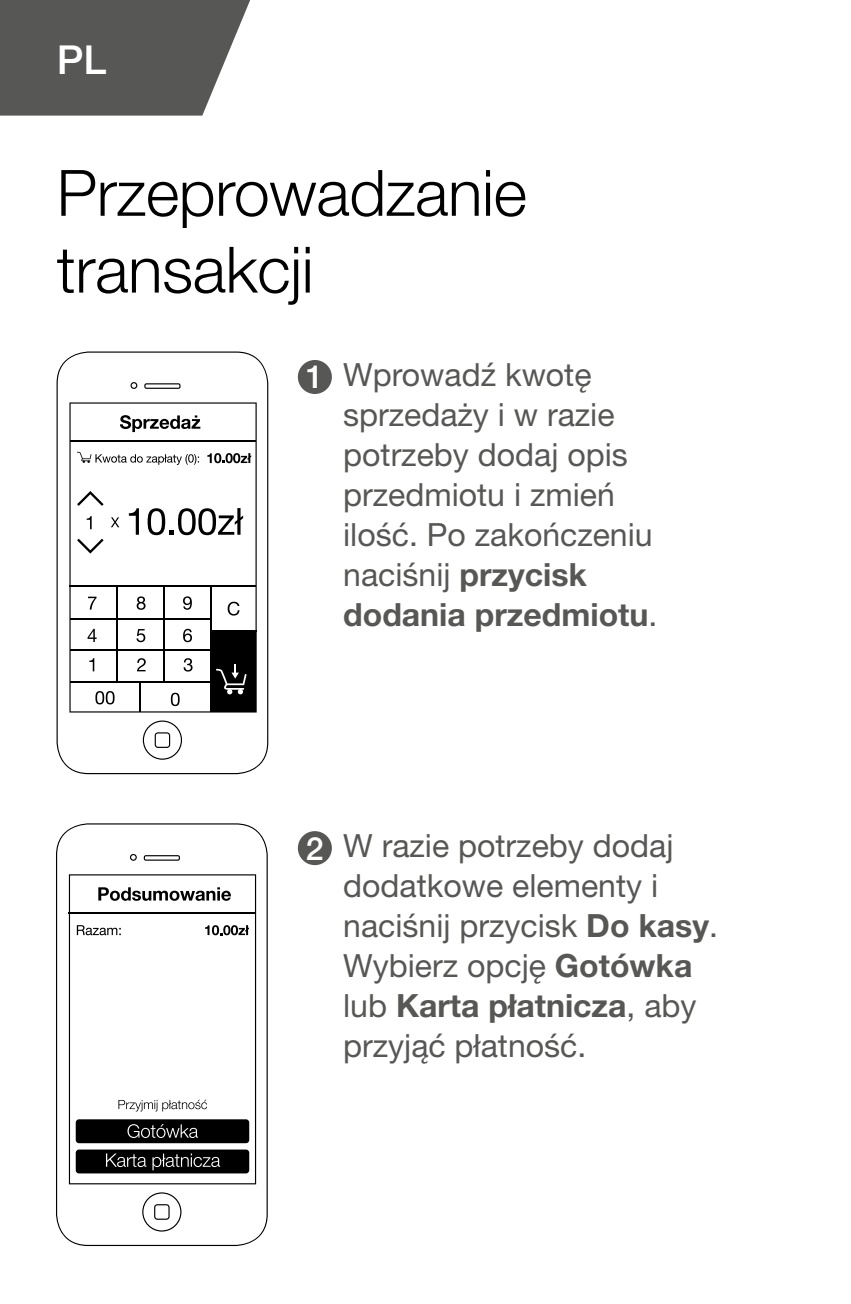
<style>
.page{position:relative;width:851px;height:1304px;background:#fff}
.page>*{position:absolute;margin:0;border:0;box-sizing:border-box;transform-origin:0 0}
.t1{font:300 64px/76.8px "Helvetica Neue LT Pro";letter-spacing:-.005em;color:#000}
.t2{font:500 40px "Helvetica Neue LT Std";color:#fff}
.t3{font:32px/40px "Helvetica Neue LT Pro";color:#575756}
.s1{font-family:"Helvetica Neue LT Std";font-weight:500;color:#fff}
.s2{font-weight:700}
</style>
<div class="page">
<svg style="left:0;top:0;width:250px;height:116px;background:#676766"></svg>
<svg style="left:57px;top:351px;width:211px;height:423px"></svg>
<svg style="left:69px;top:402px;width:188px;height:311px"></svg>
<svg style="left:144px;top:383px;width:36px;height:6px"></svg>
<svg style="left:130px;top:382px;width:7px;height:7px"></svg>
<svg style="left:143px;top:721px;width:39px;height:39px"></svg>
<hr style="left:70px;top:618px;width:141px;height:2px;background:#000">
<hr style="left:70px;top:681px;width:141px;height:1px;background:#000">
<hr style="left:70px;top:650px;width:141px;height:1px;background:#000">
<hr style="left:70px;top:586px;width:186px;height:1px;background:#000">
<svg style="left:89px;top:658px;width:5px;height:13px"></svg>
<svg style="left:95px;top:691px;width:19px;height:13px"></svg>
<svg style="left:171px;top:693px;width:9px;height:13px"></svg>
<svg style="left:88px;top:629px;width:9px;height:13px"></svg>
<svg style="left:88px;top:597px;width:8px;height:13px"></svg>
<svg style="left:183px;top:658px;width:9px;height:14px"></svg>
<svg style="left:183px;top:629px;width:9px;height:13px"></svg>
<svg style="left:183px;top:596px;width:9px;height:14px"></svg>
<svg style="left:227px;top:602px;width:12px;height:14px"></svg>
<svg style="left:136px;top:629px;width:9px;height:13px"></svg>
<svg style="left:137px;top:596px;width:8px;height:14px"></svg>
<svg style="left:137px;top:658px;width:9px;height:13px"></svg>
<hr style="left:116px;top:587px;width:1px;height:94px;background:#000">
<hr style="left:163px;top:587px;width:1px;height:94px;background:#000">
<hr style="left:210px;top:587px;width:2px;height:125px;background:#000">
<hr style="left:140px;top:681px;width:1px;height:31px;background:#000">
<hr style="left:211px;top:631px;width:45px;height:1px;background:#000">
<svg style="left:216px;top:664px;width:30px;height:30px"></svg>
<svg style="left:56px;top:823px;width:212px;height:423px"></svg>
<svg style="left:69px;top:874px;width:187px;height:310px"></svg>
<svg style="left:144px;top:855px;width:36px;height:6px"></svg>
<svg style="left:130px;top:854px;width:7px;height:7px"></svg>
<svg style="left:142px;top:1192px;width:39px;height:40px"></svg>
<svg style="left:98px;top:887px;width:133px;height:14px"></svg>
<hr style="left:69px;top:912px;width:186px;height:1px;background:#000">
<div style="left:76px;top:1119px;width:173px;height:24px;background:#000;border-radius:3px"></div>
<svg style="left:127px;top:1124px;width:12px;height:14px"></svg>
<svg style="left:141px;top:1128px;width:9px;height:10px"></svg>
<svg style="left:151px;top:1124px;width:47px;height:14px"></svg>
<div style="left:76px;top:1149px;width:173px;height:24px;background:#000;border-radius:3px"></div>
<svg style="left:106px;top:1153px;width:40px;height:14px"></svg>
<svg style="left:152px;top:1153px;width:68px;height:17px"></svg>
<svg style="left:118px;top:1100px;width:89px;height:11px"></svg>
<svg style="left:77px;top:925px;width:44px;height:10px"></svg>
<svg style="left:205px;top:925px;width:44px;height:10px"></svg>
<div style="left:298px;top:831px;width:34px;height:34px;background:#575756;border-radius:50%"></div>
<div style="left:298px;top:360px;width:34px;height:34px;background:#575756;border-radius:50%"></div>
<p class="t2" style="left:57px;top:36px;width:51px">PL</p>
<h1 class="t1" style="left:57px;top:153px;width:471px">Przeprowadzanie transakcji</h1>
<p class="t3" style="left:343px;top:354px;width:315px;text-indent:-37px"><span class="s1">1</span> Wprowadź kwotę sprzedaży i w razie potrzeby dodaj opis przedmiotu i zmień ilość. Po zakończeniu naciśnij <span class="s2">przycisk dodania przedmiotu</span>.</p>
<p class="t3" style="left:343px;top:825px;width:376px;text-indent:-37px"><span class="s1">2</span> W razie potrzeby dodaj dodatkowe elementy i naciśnij przycisk <span class="s2">Do kasy</span>.<br>Wybierz opcję <span class="s2">Gotówka </span>lub <span class="s2">Karta płatnicza</span>, aby przyjąć płatność.</p>
</div>
